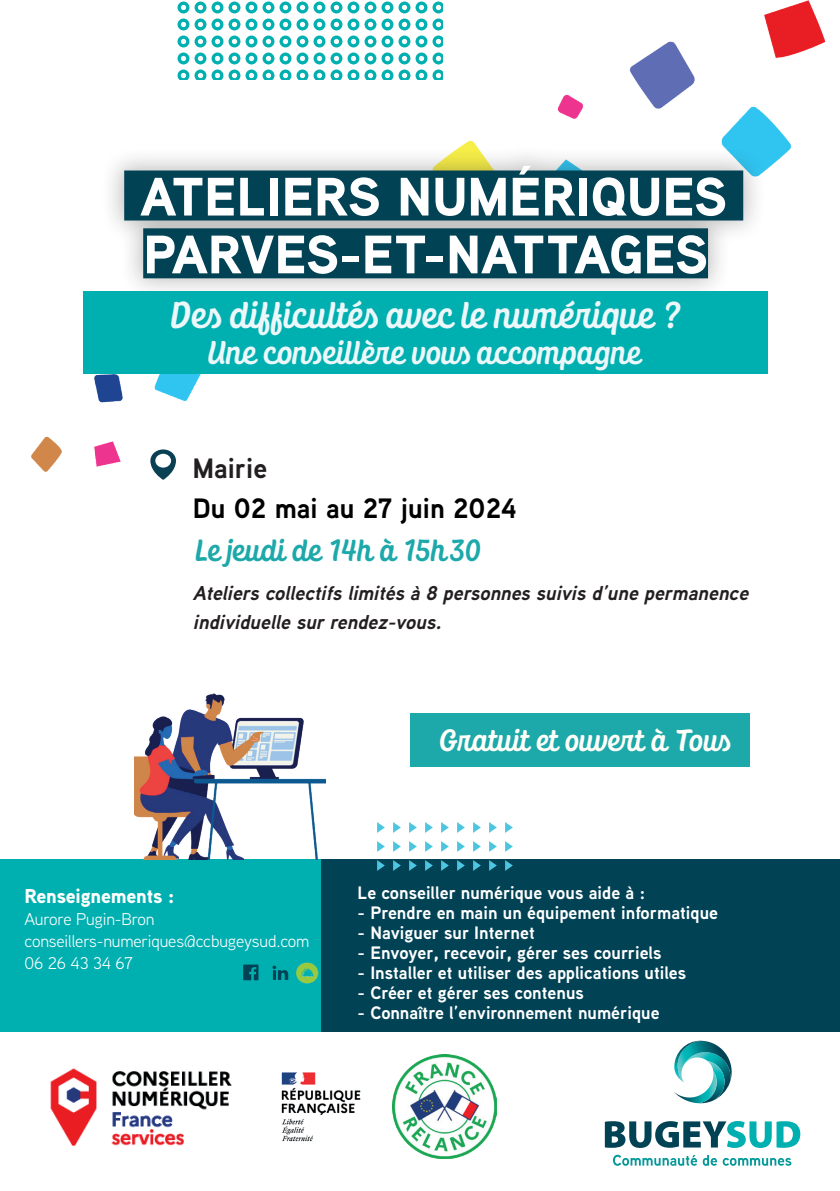
<style>
.page{position:relative;width:840px;height:1191px;background:#fff}
.page>*{position:absolute;margin:0;border:0;box-sizing:border-box;transform-origin:0 0}
.t1{font:900 54px/57.8px "Aaux Next";color:#fff}
.t2{font:500 34px "Cool Kids";color:#ebf7f9}
.t3{font:500 30px "Cool Kids";color:#ebf7f9}
.t4{font:500 28px "Cool Kids";color:#fffef8}
.t5{font:700 28px "Aaux Next";color:#000001}
.t6{font:500 28px "Cool Kids";color:#1da8aa}
.t7{font:700 28px "Aaux Next";color:#231f20}
.t8{font:italic 700 20px/28.8px "Aaux Next";color:#231f20}
.t9{font:900 20px "Aaux Next";letter-spacing:-.01em;color:#fff}
.t10{font:700 18px "Aaux Next";color:#fff}
.t11{font:17px/22px "Aaux Next";letter-spacing:-.01em;color:#fff}
</style>
<div class="page">
<img style="left:442px;top:0;width:384px;height:170px">
<div style="left:0;top:859px;width:325px;height:173px;background:#00afb0"></div>
<div style="left:322px;top:859px;width:517px;height:173px;background:#014255"></div>
<svg style="left:272px;top:965px;width:16px;height:15px"></svg>
<svg style="left:243px;top:964px;width:15px;height:16px"></svg>
<svg style="left:604px;top:1121px;width:195px;height:27px"></svg>
<svg style="left:613px;top:1154px;width:83px;height:11px"></svg>
<svg style="left:702px;top:1155px;width:14px;height:10px"></svg>
<svg style="left:722px;top:1158px;width:69px;height:7px"></svg>
<svg style="left:674px;top:1040px;width:57px;height:63px"></svg>
<svg style="left:377px;top:822px;width:136px;height:49px"></svg>
<div style="left:100px;top:142px;width:666px;height:160px;background:#231f20;opacity:.3"></div>
<div style="left:124px;top:170px;width:618px;height:50px;background:#014255"></div>
<div style="left:143px;top:228px;width:564px;height:50px;background:#014255"></div>
<svg style="left:177px;top:1px;width:265px;height:79px"></svg>
<img style="left:31px;top:333px;width:737px;height:139px">
<img style="left:135px;top:693px;width:190px;height:166px">
<img style="left:50px;top:1068px;width:182px;height:78px">
<img style="left:281px;top:1072px;width:80px;height:70px">
<img style="left:392px;top:1054px;width:104px;height:104px">
<div style="left:83px;top:292px;width:684px;height:82px;background:#00afb0"></div>
<div style="left:410px;top:713px;width:339px;height:53px;background:#1da8aa"></div>
<img style="left:296px;top:962px;width:22px;height:21px">
<svg style="left:150px;top:449px;width:26px;height:31px"></svg>
<div style="left:155px;top:454px;width:16px;height:13px;background:#fff;border-radius:50%"></div>
<h1 class="t1" style="left:140px;top:167px;width:587px">ATELIERS NUMÉRIQUES<br>PARVES-ET-NATTAGES</h1>
<h2 class="t2" style="left:171px;top:292px;width:511px">Des difficultés avec le numérique ?</h2>
<h3 class="t3" style="left:208px;top:332px;width:436px">Une conseillère vous accompagne</h3>
<h3 class="t7" style="left:193px;top:448px;width:76px">Mairie</h3>
<h3 class="t5" style="left:193px;top:489px;width:325px">Du 02 mai au 27 juin 2024</h3>
<h3 class="t6" style="left:196px;top:531px;width:286px">Le jeudi de 14h à 15h30</h3>
<p class="t8" style="left:193px;top:579px;width:562px">Atelierscollectifslimitésà8 personnessuivisd’unepermanence individuellesurrendez-vous.</p>
<h3 class="t4" style="left:439px;top:721px;width:294px">Gratuit et ouvert à Tous</h3>
<p class="t9" style="left:24px;top:881px;width:151px">Renseignements :</p>
<p class="t11" style="left:24px;top:907px;width:286px">Aurore Pugin-Bron conseillers-numeriques@ccbugeysud.com<br>06 26 43 34 67</p>
<p class="t10" style="left:357px;top:880px;width:289px">Le conseiller numérique vous aide à :</p>
<p class="t10" style="left:357px;top:900px;width:362px">- Prendre en main un équipement informatique</p>
<p class="t10" style="left:357px;top:920px;width:179px">- Naviguer sur Internet</p>
<p class="t10" style="left:357px;top:940px;width:305px">- Envoyer, recevoir, gérer ses courriels</p>
<p class="t10" style="left:357px;top:960px;width:330px">- Installer et utiliser des applications utiles</p>
<p class="t10" style="left:357px;top:980px;width:228px">- Créer et gérer ses contenus</p>
<p class="t10" style="left:357px;top:1000px;width:303px">- Connaître l’environnement numérique</p>
</div>
